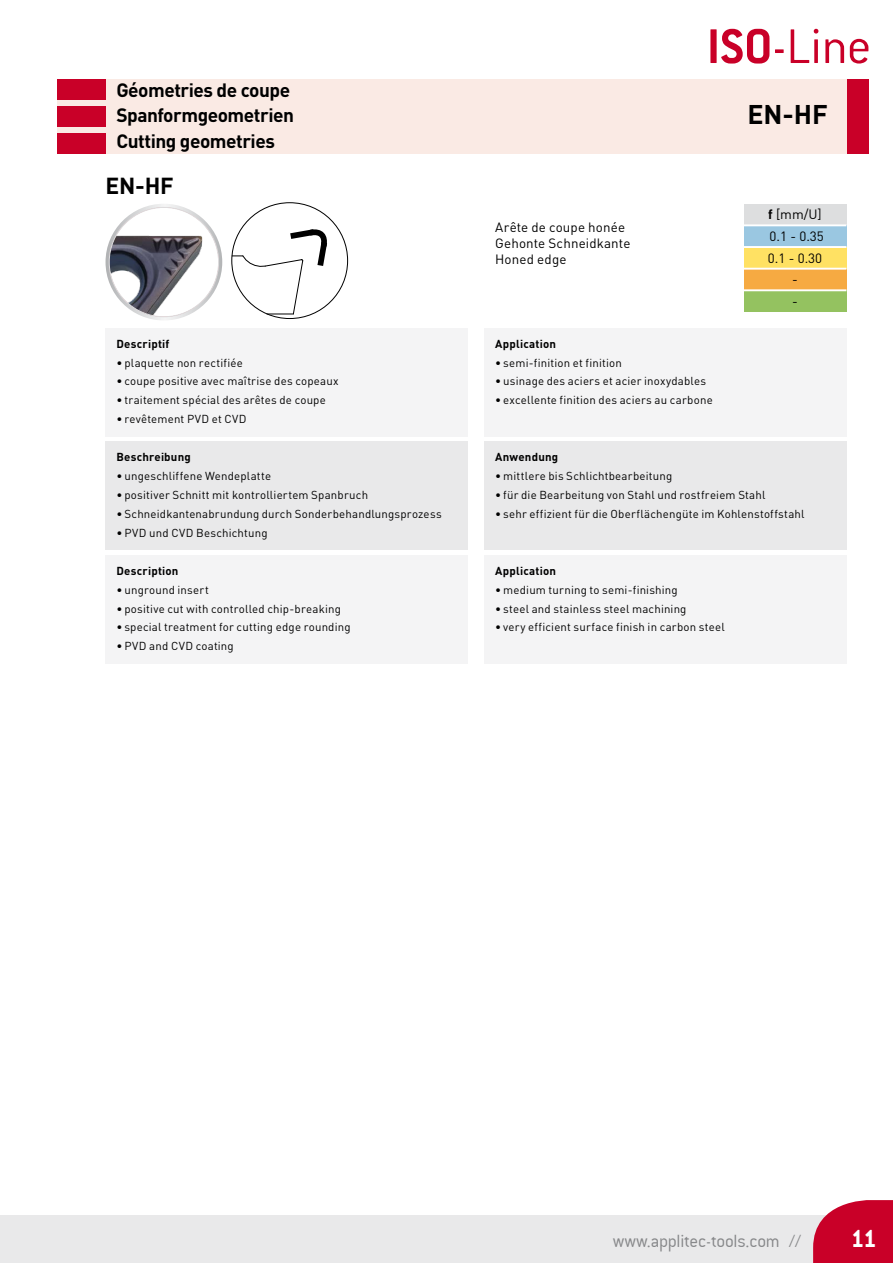
<style>
.page{position:relative;width:893px;height:1263px;background:#fff}
.page>*{position:absolute;margin:0;border:0;box-sizing:border-box;transform-origin:0 0}
.t1{font:53.4px "Conduit ITCTT Light";color:#c90028}
.t2{font:700 26.7px "DIN Pro";color:#000}
.t3{font:26.7px "Conduit ITCTT Bold";color:#fff}
.t4{font:700 22.95px "DIN Pro";color:#000}
.t5{font:700 19.05px/25.8px "DIN Pro";letter-spacing:-.025em;color:#000}
.t6{font:19.05px "Conduit ITCTT Light";letter-spacing:-.015em;color:#87888a}
.t7{font:13.35px/21.6px "DIN Pro";letter-spacing:.01em;color:#000;text-align:center}
.t8{font:11.4px "DIN Pro";letter-spacing:.015em;color:#000}
.t9{font:700 11.4px "DIN Pro";letter-spacing:.02em;color:#000}
.s1{font-family:"Conduit ITCTT Bold"}
.s2{font-weight:700}
</style>
<div class="page">
<div style="left:0;top:1216px;width:893px;height:47px;background:#e9e9ea"></div>
<svg style="left:813px;top:1200px;width:80px;height:63px;background:#ce1a3e"></svg>
<div style="left:57px;top:79px;width:812px;height:74px;background:#faeae4"></div>
<div style="left:57px;top:79px;width:49px;height:21px;background:#c90028"></div>
<div style="left:57px;top:106px;width:49px;height:21px;background:#c90028"></div>
<div style="left:57px;top:133px;width:49px;height:20px;background:#c90028"></div>
<div style="left:847px;top:79px;width:22px;height:74px;background:#c90028"></div>
<div style="left:106px;top:328px;width:362px;height:108px;background:#f4f4f5"></div>
<div style="left:106px;top:442px;width:362px;height:108px;background:#e9e9ea"></div>
<div style="left:106px;top:555px;width:362px;height:109px;background:#f4f4f5"></div>
<div style="left:484px;top:328px;width:363px;height:108px;background:#f4f4f5"></div>
<div style="left:484px;top:442px;width:363px;height:108px;background:#e9e9ea"></div>
<div style="left:484px;top:555px;width:363px;height:109px;background:#f4f4f5"></div>
<svg style="left:106px;top:204px;width:116px;height:116px"></svg>
<div style="left:109px;top:207px;width:110px;height:110px;background:#fff;border-radius:55px"></div>
<img style="left:109px;top:236px;width:93px;height:81px">
<div style="left:744px;top:204px;width:102px;height:21px;background:#dddedf"></div>
<div style="left:744px;top:225px;width:102px;height:22px;background:#9ac7e1"></div>
<div style="left:744px;top:247px;width:102px;height:22px;background:#ffe163"></div>
<div style="left:744px;top:269px;width:102px;height:21px;background:#f6aa42"></div>
<div style="left:744px;top:290px;width:102px;height:22px;background:#94c260"></div>
<hr style="left:744px;top:224px;width:102px;height:2px;background:#fff">
<hr style="left:744px;top:246px;width:102px;height:2px;background:#fff">
<hr style="left:744px;top:268px;width:102px;height:2px;background:#fff">
<hr style="left:744px;top:289px;width:102px;height:2px;background:#fff">
<svg style="left:232px;top:226px;width:98px;height:89px"></svg>
<h3 class="t5" style="left:116px;top:74px;width:179px">Géometries de coupe<br>Spanformgeometrien<br>Cutting geometries</h3>
<h3 class="t4" style="left:106px;top:167px;width:70px">EN-HF</h3>
<p class="t9" style="left:116px;top:334px;width:55px">Descriptif</p>
<p class="t8" style="left:116px;top:353px;width:128px">• plaquette non rectifiée</p>
<p class="t8" style="left:116px;top:372px;width:224px">• coupe positive avec maîtrise des copeaux</p>
<p class="t8" style="left:116px;top:391px;width:211px">• traitement spécial des arêtes de coupe</p>
<p class="t8" style="left:116px;top:410px;width:132px">• revêtement PVD et CVD</p>
<p class="t9" style="left:116px;top:448px;width:76px">Beschreibung</p>
<p class="t8" style="left:116px;top:467px;width:156px">• ungeschliffene Wendeplatte</p>
<p class="t8" style="left:116px;top:486px;width:253px">• positiver Schnitt mit kontrolliertem Spanbruch</p>
<p class="t8" style="left:116px;top:505px;width:327px">• Schneidkantenabrundung durch Sonderbehandlungsprozess</p>
<p class="t8" style="left:116px;top:523px;width:153px">• PVD und CVD Beschichtung</p>
<p class="t9" style="left:116px;top:561px;width:64px">Description</p>
<p class="t8" style="left:116px;top:581px;width:94px">• unground insert</p>
<p class="t8" style="left:116px;top:599px;width:226px">• positive cut with controlled chip-breaking</p>
<p class="t8" style="left:116px;top:618px;width:236px">• special treatment for cutting edge rounding</p>
<p class="t8" style="left:116px;top:637px;width:119px">• PVD and CVD coating</p>
<h1 class="t1" style="left:707px;top:17px;width:166px"><span class="s1">ISO</span>-Line</h1>
<p class="t7" style="left:495px;top:218px;width:137px;line-height:15.8px;text-align:left">Arête de coupe honée<br>Gehonte Schneidkante<br>Honed edge</p>
<p class="t9" style="left:495px;top:334px;width:62px">Application</p>
<p class="t8" style="left:495px;top:353px;width:128px">• semi-finition et finition</p>
<p class="t8" style="left:495px;top:372px;width:213px">• usinage des aciers et acier inoxydables</p>
<p class="t8" style="left:495px;top:391px;width:219px">• excellente finition des aciers au carbone</p>
<h2 class="t2" style="left:747px;top:92px;width:82px">EN-HF</h2>
<p class="t7" style="left:768px;top:202px;width:58px"><span class="s2">f</span> [mm/U]<br>0.1 - 0.35<br>0.1 - 0.30 -<br>-</p>
<p class="t9" style="left:495px;top:448px;width:65px">Anwendung</p>
<p class="t8" style="left:495px;top:467px;width:179px">• mittlere bis Schlichtbearbeitung</p>
<p class="t8" style="left:495px;top:486px;width:272px">• für die Bearbeitung von Stahl und rostfreiem Stahl</p>
<p class="t8" style="left:495px;top:505px;width:311px">• sehr effizient für die Oberflächengüte im Kohlenstoffstahl</p>
<p class="t9" style="left:495px;top:561px;width:62px">Application</p>
<p class="t8" style="left:495px;top:581px;width:184px">• medium turning to semi-finishing</p>
<p class="t8" style="left:495px;top:599px;width:193px">• steel and stainless steel machining</p>
<p class="t8" style="left:495px;top:618px;width:231px">• very efficient surface finish in carbon steel</p>
<h3 class="t6" style="left:613px;top:1230px;width:190px">www.applitec-tools.com //</h3>
<h2 class="t3" style="left:851px;top:1223px;width:28px">11</h2>
<h3 class="t6" style="left:600px;top:1230px;width:190px">w .applitec-tools.com //</h3>
</div>
